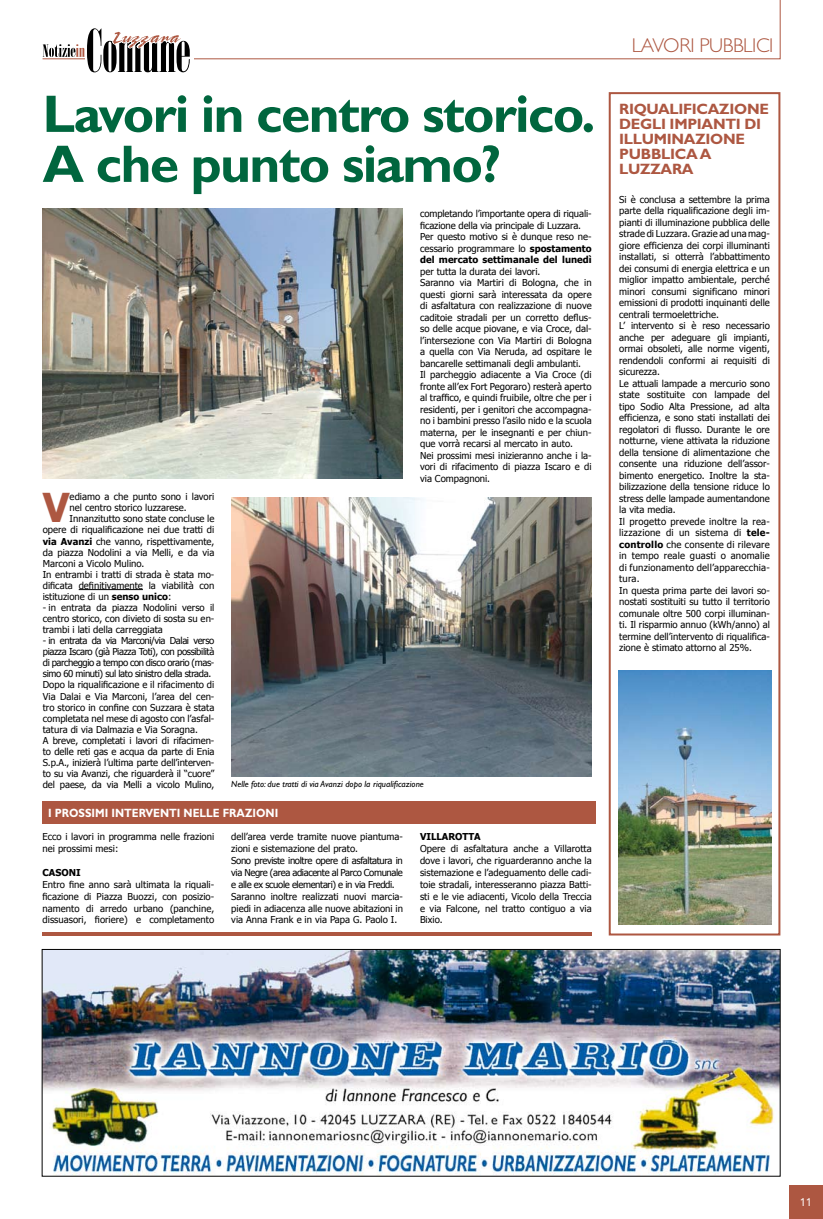
<style>
.page{position:relative;width:823px;height:1219px;background:#fff}
.page>*{position:absolute;margin:0;border:0;box-sizing:border-box;transform-origin:0 0}
.t1{font:700 53px/50px "Gill Sans";letter-spacing:-.03em;color:#00663e}
.t2{font:700 39.7px "Tahoma";color:#ad5741}
.t3{font:300 20px "Gill Sans";letter-spacing:-.02em;color:#ad5741}
.t4{font:700 15px/15px "Gill Sans";letter-spacing:-.02em;color:#ad5741}
.t5{font:700 12px "Gill Sans";color:#fff;scale:.9 1}
.t6{font:11px "Avenir";color:#fff}
.t7{font:9.5px/11.5px "Tahoma";color:#000}
.t8{font:700 9.5px "Tahoma";color:#000}
.t9{font:italic 9px "Gill Sans";color:#000}
.s1{font-weight:700}
</style>
<div class="page">
<svg style="left:42px;top:0;width:738px;height:59px"></svg>
<div style="left:85px;top:49px;width:109px;height:25px;background:#fff"></div>
<svg style="left:43px;top:11px;width:147px;height:61px"></svg>
<div style="left:788px;top:1185px;width:34px;height:34px;background:#ad5741"></div>
<hr style="left:79px;top:589px;width:64px;height:1px;background:#000">
<img style="left:43px;top:209px;width:360px;height:270px">
<div style="left:43px;top:801px;width:552px;height:23px;background:#ad5741"></div>
<hr style="left:43px;top:932px;width:548px;height:3px;background:#ad5741">
<div style="left:608px;top:92px;width:172px;height:843px;border:2px solid #ad5741"></div>
<img style="left:618px;top:670px;width:153px;height:254px">
<img style="left:231px;top:497px;width:360px;height:279px">
<img style="left:44px;top:951px;width:734px;height:223px">
<div style="left:42px;top:949px;width:738px;height:227px;border:1px solid #000"></div>
<h1 class="t1" style="left:43px;top:89px;width:554px">Lavori in centro storico.<br>A che punto siamo?</h1>
<p class="t7" style="left:420px;top:208px;width:173px">completando l’importante opera di riquali&shy;ficazione della via principale di Luzzara.<br>Per questo motivo si è dunque reso ne&shy;cessario programmare lo <span class="s1">spostamento del mercato settimanale del lunedì</span></p>
<p class="t7" style="left:420px;top:265px;width:173px">per tutta la durata dei lavori.<br>Saranno via Martiri di Bologna, che in questi giorni sarà interessata da opere di asfaltatura con realizzazione di nuove caditoie stradali per un corretto deflus&shy;so delle acque piovane, e via Croce, dal&shy;l’intersezione con Via Martiri di Bologna a quella con Via Neruda, ad ospitare le bancarelle settimanali degli ambulanti.<br>Il parcheggio adiacente a Via Croce (di fronte all’ex Fort Pegoraro) resterà aperto al traffico, e quindi fruibile, oltre che per i residenti, per i genitori che accompagna&shy;no i bambini presso l’asilo nido e la scuola materna, per le insegnanti e per chiun&shy;que vorrà recarsi al mercato in auto.<br>Nei prossimi mesi inizieranno anche i la&shy;vori di rifacimento di piazza Iscaro e di via Compagnoni.</p>
<h2 class="t2" style="left:43px;top:483px;width:28px">V</h2>
<p class="t7" style="left:70px;top:491px;width:146px">ediamo a che punto sono i lavori</p>
<p class="t7" style="left:70px;top:502px;width:118px">nel centro storico luzzarese.</p>
<p class="t7" style="left:70px;top:513px;width:146px">Innanzitutto sono state concluse le</p>
<p class="t7" style="left:43px;top:524px;width:173px">opere di riqualificazione nei due tratti di</p>
<p class="t7" style="left:43px;top:535px;width:173px"><span class="s1">via Avanzi</span> che vanno, rispettivamente,</p>
<p class="t7" style="left:43px;top:546px;width:173px">da piazza Nodolini a via Melli, e da via</p>
<p class="t7" style="left:43px;top:557px;width:103px">Marconi a Vicolo Mulino.</p>
<p class="t7" style="left:43px;top:568px;width:173px">In entrambi i tratti di strada è stata mo-</p>
<p class="t7" style="left:43px;top:579px;width:173px">dificata definitivamente la viabilità con</p>
<p class="t7" style="left:43px;top:590px;width:130px">istituzione di un <span class="s1">senso unico</span>:</p>
<p class="t7" style="left:43px;top:602px;width:173px;line-height:11.1px;text-align:justify">- in entrata da piazza Nodolini verso il centro storico, con divieto di sosta su en&shy;trambi i lati della carreggiata</p>
<p class="t7" style="left:43px;top:635px;width:173px;line-height:11.1px">- in entrata da via Marconi/via Dalai verso piazza Iscaro (già Piazza Toti), con possibilità di parcheggio a tempo con disco orario (mas&shy;simo 60 minuti) sul lato sinistro della strada.<br>Dopo la riqualificazione e il rifacimento di Via Dalai e Via Marconi, l’area del cen&shy;tro storico in confine con Suzzara è stata completata nel mese di agosto con l’asfal&shy;tatura di via Dalmazia e Via Soragna.<br>A breve, completati i lavori di rifacimen&shy;to delle reti gas e acqua da parte di Enia S.p.A., inizierà l’ultima parte dell’interven&shy;to su via Avanzi, che riguarderà il “cuore” del paese, da via Melli a vicolo Mulino,</p>
<p class="t9" style="left:231px;top:778px;width:194px">Nelle foto: due tratti di via Avanzi dopo la riqualificazione</p>
<p class="t5" style="left:48px;top:806px;width:257px">I prossimi interventi nelle frazioni</p>
<p class="t7" style="left:43px;top:831px;width:173px;line-height:11.9px">Ecco i lavori in programma nelle frazioni nei prossimi mesi:</p>
<p class="t8" style="left:43px;top:866px;width:40px">CASONI</p>
<p class="t7" style="left:43px;top:878px;width:173px;line-height:11.9px;text-align:justify">Entro fine anno sarà ultimata la riquali&shy;ficazione di Piazza Buozzi, con posizio&shy;namento di arredo urbano (panchine, dissuasori, fioriere) e completamento</p>
<p class="t7" style="left:231px;top:831px;width:173px;line-height:11.9px">dell’area verde tramite nuove piantuma&shy;zioni e sistemazione del prato.<br>Sono previste inoltre opere di asfaltatura in via Negre (area adiacente al Parco Comunale e alle ex scuole elementari) e in via Freddi.<br>Saranno inoltre realizzati nuovi marcia&shy;piedi in adiacenza alle nuove abitazioni in via Anna Frank e in via Papa G. Paolo I.</p>
<p class="t8" style="left:420px;top:831px;width:62px">VILLAROTTA</p>
<p class="t7" style="left:420px;top:842px;width:173px;line-height:11.9px;text-align:justify">Opere di asfaltatura anche a Villarotta dove i lavori, che riguarderanno anche la sistemazione e l’adeguamento delle cadi&shy;toie stradali, interesseranno piazza Batti&shy;sti e le vie adiacenti, Vicolo della Treccia e via Falcone, nel tratto contiguo a via Bixio.</p>
<h3 class="t3" style="left:631px;top:34px;width:143px">LAVORI PUBBLICI</h3>
<h3 class="t4" style="left:619px;top:101px;width:121px;text-indent:39px">ALIFI CAZIONE<br>DEGLI IM PIANTI</h3>
<h3 class="t4" style="left:619px;top:101px;width:11px">RIQU</h3>
<h3 class="t4" style="left:744px;top:116px;width:16px">DI</h3>
<h3 class="t4" style="left:619px;top:131px;width:97px;text-indent:65px">AZIONE<br>PUBBLICA A<br>LUZZARA</h3>
<p class="t7" style="left:619px;top:193px;width:152px">Si è conclusa a settembre la prima parte della riqualificazione degli im&shy;pianti di illuminazione pubblica delle strade di Luzzara. Grazie ad una mag&shy;giore efficienza dei corpi illuminanti installati, si otterrà l’abbattimento dei consumi di energia elettrica e un miglior impatto ambientale, perché minori consumi significano minori emissioni di prodotti inquinanti delle centrali termoelettriche.<br>L’ intervento si è reso necessario anche per adeguare gli impianti, ormai obsoleti, alle norme vigenti, rendendoli conformi ai requisiti di sicurezza.<br>Le attuali lampade a mercurio sono state sostituite con lampade del tipo Sodio Alta Pressione, ad alta efficienza, e sono stati installati dei regolatori di flusso. Durante le ore notturne, viene attivata la riduzione della tensione di alimentazione che consente una riduzione dell’assor&shy;bimento energetico. Inoltre la sta&shy;bilizzazione della tensione riduce lo stress delle lampade aumentandone la vita media.<br>Il progetto prevede inoltre la rea&shy;lizzazione di un sistema di <span class="s1">tele&shy;controllo</span> che consente di rilevare in tempo reale guasti o anomalie di funzionamento dell’apparecchia&shy;tura.<br>In questa prima parte dei lavori so&shy;nostati sostituiti su tutto il territorio comunale oltre 500 corpi illuminan&shy;ti. Il risparmio annuo (kWh/anno) al termine dell’intervento di riqualifica&shy;zione è stimato attorno al 25%.</p>
<h3 class="t4" style="left:619px;top:131px;width:34px">I LLUMIN</h3>
<p class="t6" style="left:799px;top:1196px;width:6px">11</p>
</div>
